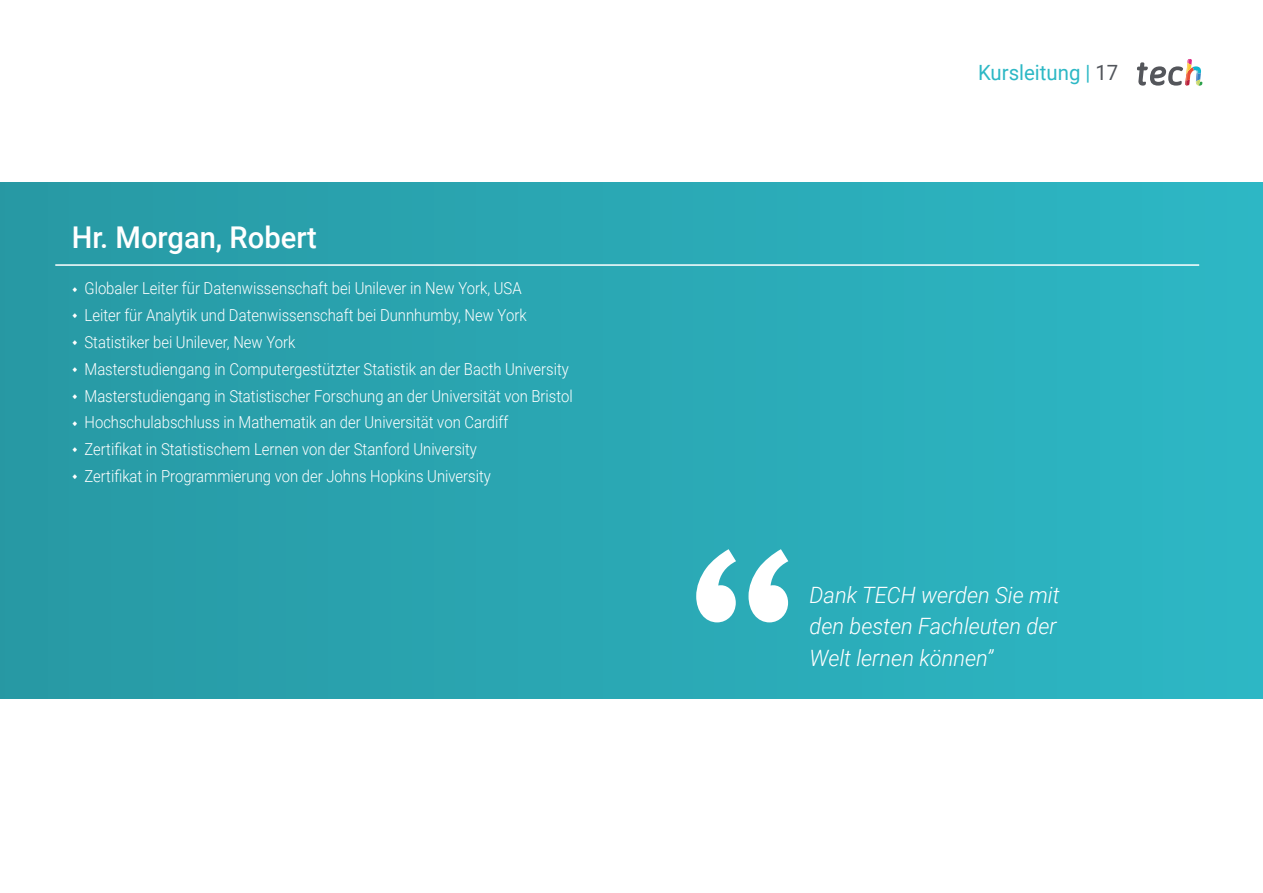
<style>
.page{position:relative;width:1263px;height:893px;background:#fff}
.page>*{position:absolute;margin:0;border:0;box-sizing:border-box;transform-origin:0 0}
.t1{font:500 30px "Roboto";color:#fff}
.t2{font:italic 300 22.5px/31.5px "Roboto";color:#fff}
.t3{font:21px "Roboto";color:#2db8c5}
.t4{font:300 16.5px/26.7px "Roboto";color:#fff;scale:.9 1}
.s1{color:#52555b}
</style>
<div class="page">
<div style="left:0;top:182px;width:1263px;height:516px;background:linear-gradient(to right,#2799a4,#2db7c5)"></div>
<hr style="left:55px;top:264px;width:1144px;height:2px;background:#fff">
<svg style="left:696px;top:549px;width:92px;height:73px"></svg>
<svg style="left:1137px;top:59px;width:65px;height:27px"></svg>
<svg style="left:73px;top:287px;width:4px;height:5px"></svg>
<svg style="left:73px;top:314px;width:4px;height:5px"></svg>
<svg style="left:73px;top:340px;width:4px;height:5px"></svg>
<svg style="left:73px;top:367px;width:4px;height:5px"></svg>
<svg style="left:73px;top:394px;width:4px;height:5px"></svg>
<svg style="left:73px;top:421px;width:4px;height:5px"></svg>
<svg style="left:73px;top:447px;width:4px;height:5px"></svg>
<svg style="left:73px;top:474px;width:4px;height:5px"></svg>
<h1 class="t1" style="left:72px;top:216px;width:247px">Hr. Morgan, Robert</h1>
<p class="t4" style="left:85px;top:275px;width:544px">Globaler Leiter für Datenwissenschaft bei Unilever in New York, USA<br>Leiter für Analytik und Datenwissenschaft bei Dunnhumby, New York Statistiker bei Unilever, New York<br>Masterstudiengang in Computergestützter Statistik an der Bacth University Masterstudiengang in Statistischer Forschung an der Universität von Bristol Hochschulabschluss in Mathematik an der Universität von Cardiff<br>Zertifikat in Statistischem Lernen von der Stanford University<br>Zertifikat in Programmierung von der Johns Hopkins University</p>
<p class="t3" style="left:978px;top:57px;width:142px">Kursleitung | <span class="s1">17</span></p>
<h2 class="t2" style="left:810px;top:578px;width:252px">Dank TECH werden Sie mit den besten Fachleuten der<br>Welt lernen können”</h2>
</div>
